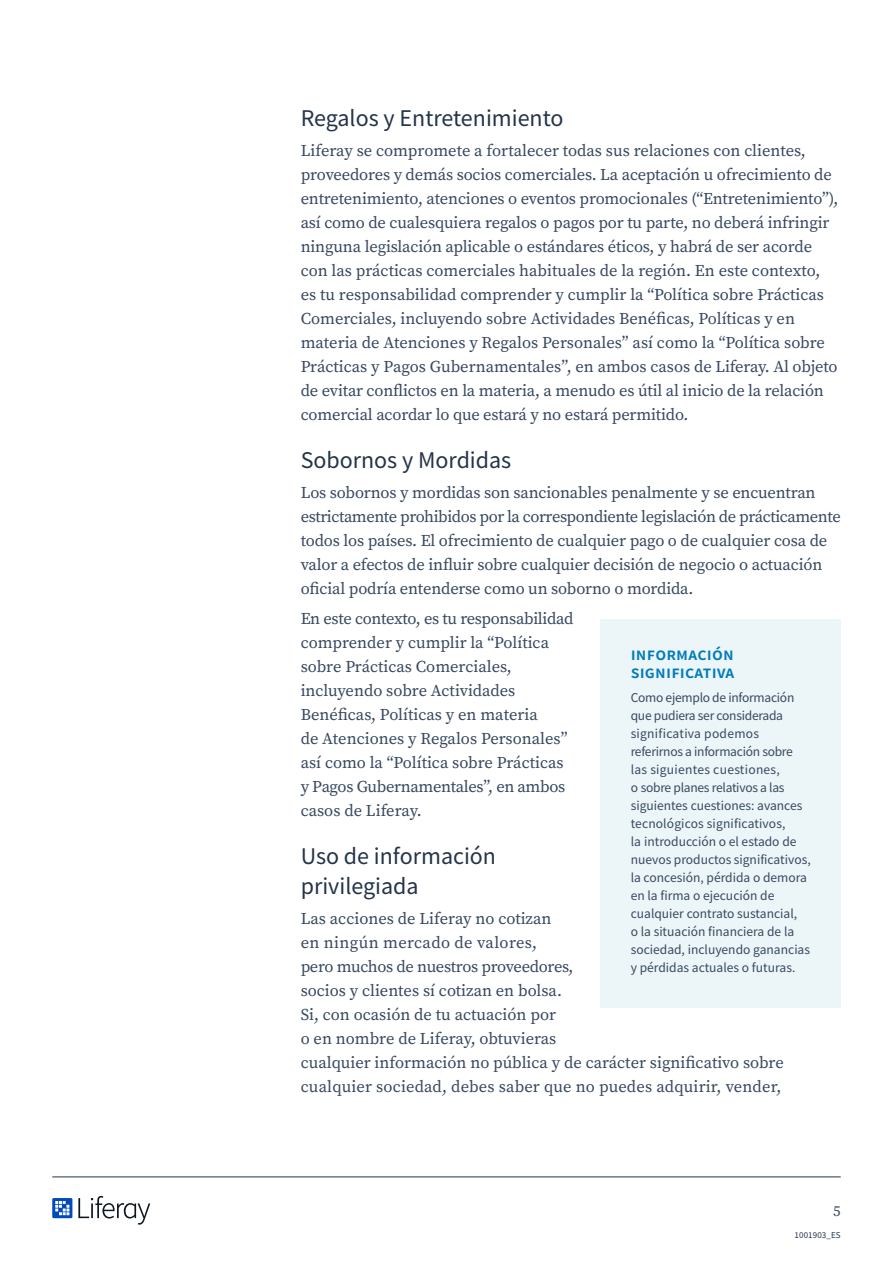
<style>
.page{position:relative;width:893px;height:1263px;background:#fff}
.page>*{position:absolute;margin:0;border:0;box-sizing:border-box;transform-origin:0 0}
.t1{font:24px/30px "Source Sans Pro";color:#243449}
.Callout_text_title{font:600 18px/18px "Source Sans Pro";letter-spacing:.01em;color:#007bba}
.Text{font:16.5px/24px "Source Serif Pro";letter-spacing:-.01em;color:#38485f}
.t2{font:15px "Source Serif Pro";color:#38485f}
.Callout_text{font:13.5px/18px "Source Sans Pro";color:#38485f}
.t3{font:9px "Source Sans Pro";letter-spacing:.01em;color:#243449}
</style>
<div class="page">
<svg style="left:52px;top:1198px;width:20px;height:20px"></svg>
<svg style="left:78px;top:1196px;width:72px;height:28px"></svg>
<hr style="left:52px;top:1176px;width:789px;height:1px;background:#3b4960">
<div style="left:601px;top:619px;width:240px;height:388px;background:#ecf6f8"></div>
<h3 class="t1" style="left:301px;top:103px;width:264px">Regalos y Entretenimiento</h3>
<p class="Text" style="left:301px;top:138px;width:539px">Liferay se compromete a fortalecer todas sus relaciones con clientes, proveedores y demás socios comerciales. La aceptación u ofrecimiento de entretenimiento, atenciones o eventos promocionales (“Entretenimiento”), así como de cualesquiera regalos o pagos por tu parte, no deberá infringir ninguna legislación aplicable o estándares éticos, y habrá de ser acorde con las prácticas comerciales habituales de la región. En este contexto, es tu responsabilidad comprender y cumplir la “Política sobre Prácticas Comerciales, incluyendo sobre Actividades Benéficas, Políticas y en materia de Atenciones y Regalos Personales” así como la “Política sobre Prácticas y Pagos Gubernamentales”, en ambos casos de Liferay. Al objeto de evitar conflictos en la materia, a menudo es útil al inicio de la relación comercial acordar lo que estará y no estará permitido.</p>
<h3 class="t1" style="left:301px;top:445px;width:212px">Sobornos y Mordidas</h3>
<p class="Text" style="left:301px;top:480px;width:542px">Los sobornos y mordidas son sancionables penalmente y se encuentran estrictamente prohibidos por la correspondiente legislación de prácticamente todos los países. El ofrecimiento de cualquier pago o de cualquier cosa de valor a efectos de influir sobre cualquier decisión de negocio o actuación oficial podría entenderse como un soborno o mordida.</p>
<p class="Text" style="left:301px;top:606px;width:274px">En este contexto, es tu responsabilidad comprender y cumplir la “Política sobre Prácticas Comerciales, incluyendo sobre Actividades Benéficas, Políticas y en materia<br>de Atenciones y Regalos Personales” así como la “Política sobre Prácticas y Pagos Gubernamentales”, en ambos casos de Liferay.</p>
<h3 class="t1" style="left:301px;top:841px;width:197px">Uso de información privilegiada</h3>
<p class="Text" style="left:301px;top:906px;width:485px">Las acciones de Liferay no cotizan<br>en ningún mercado de valores,<br>pero muchos de nuestros proveedores,<br>socios y clientes sí cotizan en bolsa.<br>Si, con ocasión de tu actuación por<br>o en nombre de Liferay, obtuvieras<br>cualquier información no pública y de carácter significativo sobre cualquier sociedad, debes saber que no puedes adquirir, vender,</p>
<p class="Callout_text_title" style="left:631px;top:645px;width:105px">I nformación<br>Significativa</p>
<p class="Callout_text" style="left:631px;top:688px;width:181px">Como ejemplo de información que pudiera ser considerada significativa podemos referirnos a información sobre las siguientes cuestiones,<br>o sobre planes relativos a las siguientes cuestiones: avances tecnológicos significativos,<br>la introducción o el estado de nuevos productos significativos, la concesión, pérdida o demora en la firma o ejecución de cualquier contrato sustancial,<br>o la situación financiera de la sociedad, incluyendo ganancias y pérdidas actuales o futuras.</p>
<p class="t2" style="left:833px;top:1200px;width:9px">5</p>
<p class="t3" style="left:794px;top:1230px;width:48px">1001903_ES</p>
</div>
